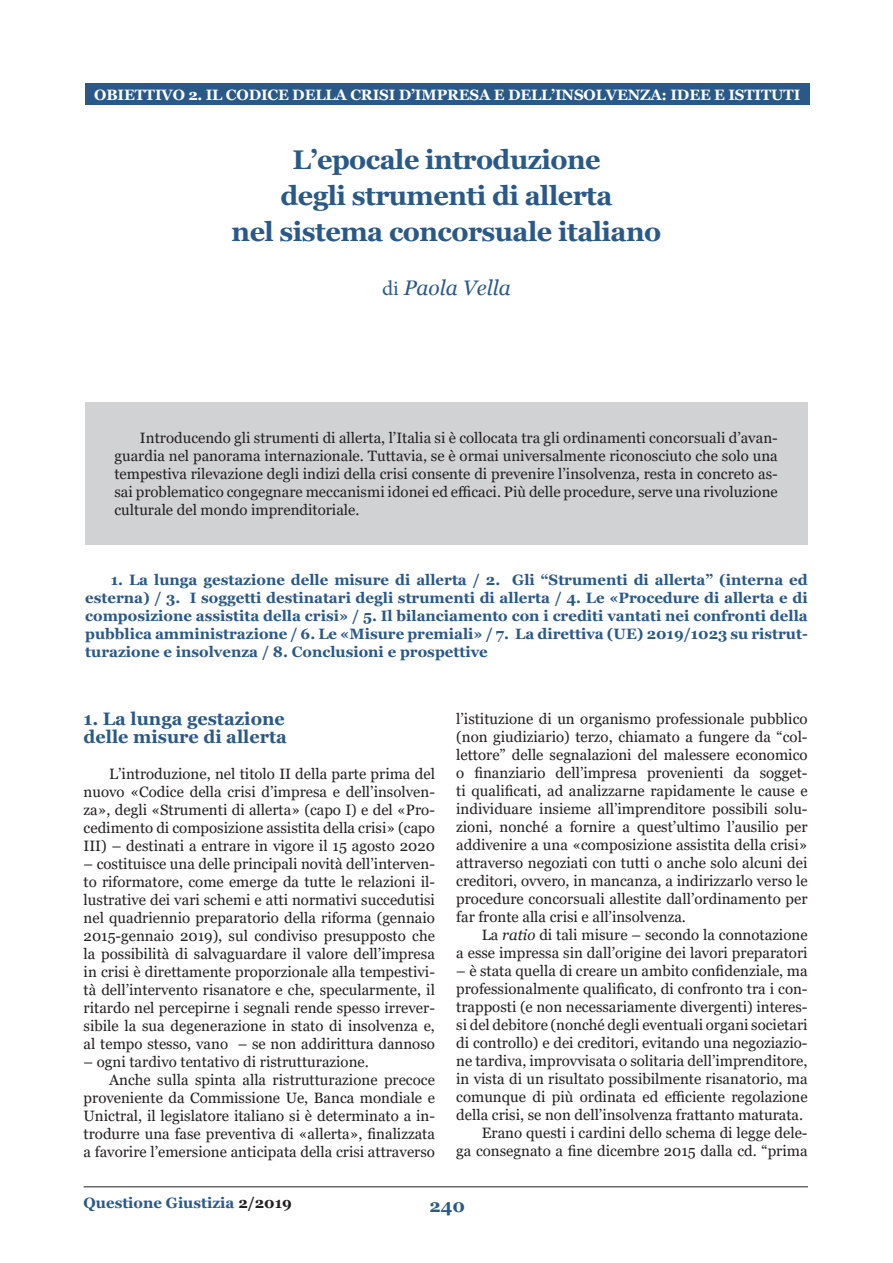
<style>
.page{position:relative;width:893px;height:1263px;background:#fff}
.page>*{position:absolute;margin:0;border:0;box-sizing:border-box;transform-origin:0 0}
.titolo{font:700 27px/36px "Georgia";letter-spacing:-.02em;color:#2b5987;text-align:center}
.t1{font:italic 21px "Georgia";color:#2b5987}
.sottotitolo1{font:700 18px/18px "Georgia";color:#2b5987}
.testo{font:15px/18px "Georgia";color:#231f20;text-align:justify}
.t2{font:700 15px/18px "Georgia";color:#2b5987;text-align:justify}
.t3{font:700 15px "Georgia";letter-spacing:-.01em;color:#fff}
.s1{font-family:"Minion Pro";font-style:normal}
.s2{font-style:italic}
.s3{color:#231f20}
</style>
<div class="page">
<hr style="left:84px;top:1186px;width:724px;height:1px;background:#231f20">
<div style="left:85px;top:83px;width:724px;height:22px;background:#2b5987"></div>
<div style="left:85px;top:402px;width:723px;height:142px;background:#d1d2d4"></div>
<p class="t3" style="left:94px;top:85px;width:708px">OBIETTIVO 2. IL CODICE DELLA CRISI D’IMPRESA E DELL’INSOLVENZA: IDEE E ISTITUTI</p>
<p class="titolo" style="left:232px;top:142px;width:431px">L’epocale introduzione<br>degli strumenti di allerta<br>nel sistema concorsuale italiano</p>
<p class="t1" style="left:382px;top:275px;width:130px"><span class="s1">di</span> Paola Vella</p>
<p class="testo" style="left:114px;top:429px;width:665px;text-indent:26px">Introducendo gli strumenti di allerta, l’Italia si è collocata tra gli ordinamenti concorsuali d’avan&shy;guardia nel panorama internazionale. Tuttavia, se è ormai universalmente riconosciuto che solo una tempestiva rilevazione degli indizi della crisi consente di prevenire l’insolvenza, resta in concreto as&shy;sai problematico congegnare meccanismi idonei ed efficaci. Più delle procedure, serve una rivoluzione culturale del mondo imprenditoriale.</p>
<p class="t2" style="left:85px;top:571px;width:724px;text-indent:26px">1. La lunga gestazione delle misure di allerta / 2. Gli “Strumenti di allerta” (interna ed esterna) / 3. I soggetti destinatari degli strumenti di allerta / 4. Le «Procedure di allerta e di composizione assistita della crisi» / 5. Il bilanciamento con i crediti vantati nei confronti della pubblica amministrazione / 6. Le «Misure premiali» / 7. La direttiva (UE) 2019/1023 su ristrut&shy;turazione e insolvenza / 8. Conclusioni e prospettive</p>
<p class="sottotitolo1" style="left:84px;top:709px;width:205px">1. La lunga gestazione delle misure di allerta</p>
<p class="testo" style="left:84px;top:765px;width:353px;text-indent:26px">L’introduzione, nel titolo II della parte prima del nuovo «Codice della crisi d’impresa e dell’insolven&shy;za», degli «Strumenti di allerta» (capo I) e del «Pro&shy;cedimento di composizione assistita della crisi» (capo III) – destinati a entrare in vigore il 15 agosto 2020</p>
<p class="testo" style="left:84px;top:855px;width:353px">– costituisce una delle principali novità dell’interven&shy;to riformatore, come emerge da tutte le relazioni il&shy;lustrative dei vari schemi e atti normativi succedutisi nel quadriennio preparatorio della riforma (gennaio 2015-gennaio 2019), sul condiviso presupposto che la possibilità di salvaguardare il valore dell’impresa in crisi è direttamente proporzionale alla tempestivi&shy;tà dell’intervento risanatore e che, specularmente, il ritardo nel percepirne i segnali rende spesso irrever&shy;sibile la sua degenerazione in stato di insolvenza e, al tempo stesso, vano – se non addirittura dannoso</p>
<p class="testo" style="left:84px;top:1053px;width:287px">– ogni tardivo tentativo di ristrutturazione.</p>
<p class="testo" style="left:84px;top:1071px;width:353px;text-indent:26px">Anche sulla spinta alla ristrutturazione precoce proveniente da Commissione Ue, Banca mondiale e Unictral, il legislatore italiano si è determinato a in&shy;trodurre una fase preventiva di «allerta», finalizzata a favorire l’emersione anticipata della crisi attraverso</p>
<p class="testo" style="left:456px;top:710px;width:353px">l’istituzione di un organismo professionale pubblico (non giudiziario) terzo, chiamato a fungere da “col&shy;lettore” delle segnalazioni del malessere economico o finanziario dell’impresa provenienti da sogget&shy;ti qualificati, ad analizzarne rapidamente le cause e individuare insieme all’imprenditore possibili solu&shy;zioni, nonché a fornire a quest’ultimo l’ausilio per addivenire a una «composizione assistita della crisi» attraverso negoziati con tutti o anche solo alcuni dei creditori, ovvero, in mancanza, a indirizzarlo verso le procedure concorsuali allestite dall’ordinamento per far fronte alla crisi e all’insolvenza.</p>
<p class="testo" style="left:456px;top:926px;width:353px;text-align:right">La <span class="s2">ratio</span> di tali misure – secondo la connotazione<br>a esse impressa sin dall’origine dei lavori preparatori</p>
<p class="testo" style="left:456px;top:962px;width:353px">– è stata quella di creare un ambito confidenziale, ma professionalmente qualificato, di confronto tra i con&shy;trapposti (e non necessariamente divergenti) interes&shy;si del debitore (nonché degli eventuali organi societari di controllo) e dei creditori, evitando una negoziazio&shy;ne tardiva, improvvisata o solitaria dell’imprenditore, in vista di un risultato possibilmente risanatorio, ma comunque di più ordinata ed efficiente regolazione della crisi, se non dell’insolvenza frattanto maturata.</p>
<p class="testo" style="left:456px;top:1124px;width:353px;text-align:right">Erano questi i cardini dello schema di legge dele-<br>ga consegnato a fine dicembre 2015 dalla cd. “prima</p>
<p class="t2" style="left:84px;top:1194px;width:210px">Questione Giustizia <span class="s3">2/2019</span></p>
<p class="sottotitolo1" style="left:429px;top:1196px;width:37px">240</p>
</div>
